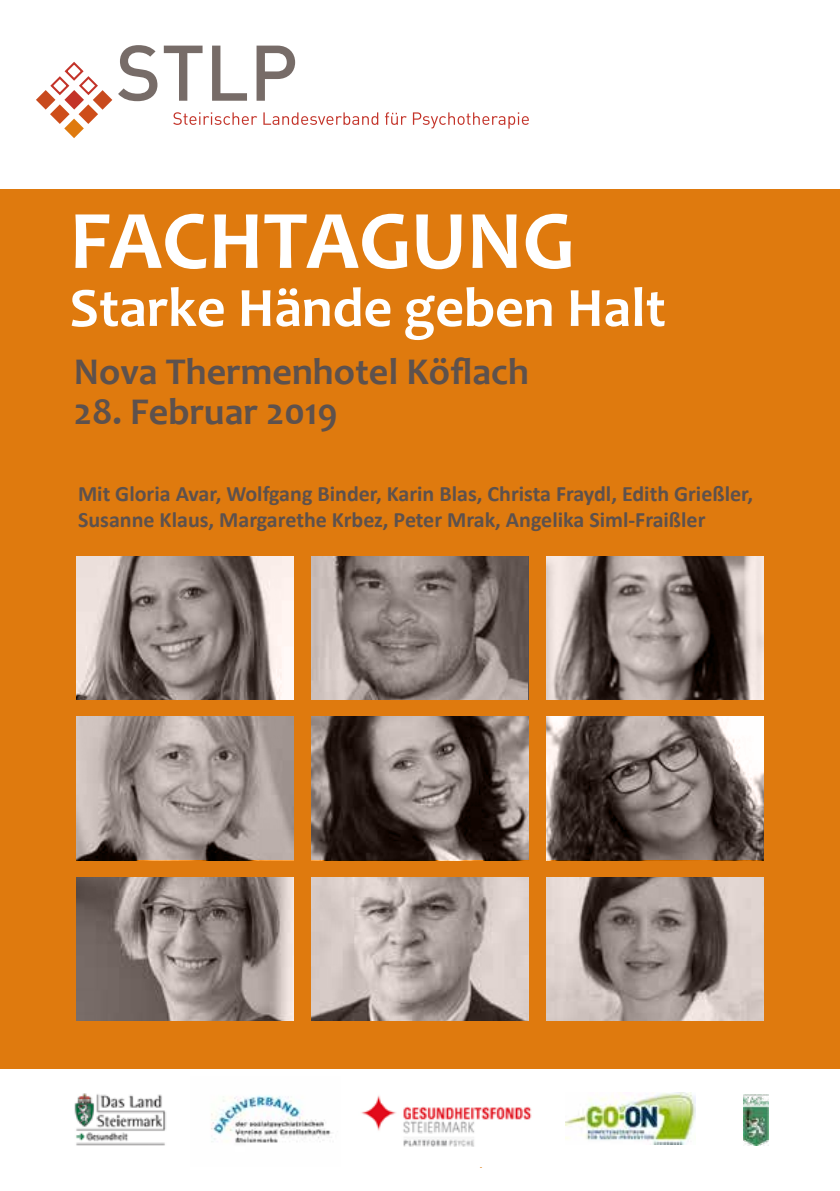
<style>
.page{position:relative;width:840px;height:1191px;background:#fff}
.page>*{position:absolute;margin:0;border:0;box-sizing:border-box;transform-origin:0 0}
.t1{font:700 84px "Candara";color:#fff}
.t2{font:700 56px "Candara";color:#fff}
.t3{font:700 38px "Candara";color:#5d514d}
.t4{font:700 22px/26px "Calibri";color:#5d514d}
</style>
<div class="page">
<div style="left:0;top:189px;width:839px;height:880px;background:#df7a0e"></div>
<svg style="left:672px;top:1020px;width:72px;height:1px"></svg>
<svg style="left:36px;top:61px;width:76px;height:77px"></svg>
<svg style="left:173px;top:112px;width:84px;height:13px"></svg>
<svg style="left:263px;top:112px;width:115px;height:13px"></svg>
<svg style="left:385px;top:112px;width:21px;height:13px"></svg>
<svg style="left:412px;top:112px;width:116px;height:17px"></svg>
<svg style="left:118px;top:45px;width:39px;height:56px"></svg>
<svg style="left:164px;top:46px;width:38px;height:55px"></svg>
<svg style="left:212px;top:46px;width:35px;height:55px"></svg>
<svg style="left:256px;top:46px;width:39px;height:55px"></svg>
<img style="left:74px;top:1093px;width:92px;height:53px">
<img style="left:565px;top:1092px;width:130px;height:52px">
<img style="left:743px;top:1094px;width:25px;height:51px">
<img style="left:211px;top:1095px;width:120px;height:48px">
<img style="left:361px;top:1095px;width:171px;height:52px">
<img style="left:76px;top:556px;width:218px;height:143px">
<img style="left:76px;top:717px;width:218px;height:143px">
<img style="left:76px;top:877px;width:218px;height:143px">
<img style="left:311px;top:556px;width:216px;height:143px">
<img style="left:311px;top:717px;width:217px;height:143px">
<img style="left:311px;top:877px;width:217px;height:143px">
<img style="left:546px;top:556px;width:217px;height:143px">
<img style="left:546px;top:717px;width:217px;height:143px">
<img style="left:546px;top:877px;width:217px;height:143px">
<h1 class="t1" style="left:69px;top:188px;width:506px">FACHTAGUNG</h1>
<h2 class="t2" style="left:69px;top:272px;width:597px">Starke Hände geben Halt</h2>
<h3 class="t3" style="left:74px;top:348px;width:456px">Nova Thermenhotel Köflach</h3>
<h3 class="t3" style="left:74px;top:388px;width:265px">28. Februar 2019</h3>
<p class="t4" style="left:78px;top:480px;width:676px">Mit Gloria Avar, Wolfgang Binder, Karin Blas, Christa Fraydl, Edith Grießler,<br>Susanne Klaus, Margarethe Krbez, Peter Mrak, Angelika Siml-Fraißler</p>
</div>
